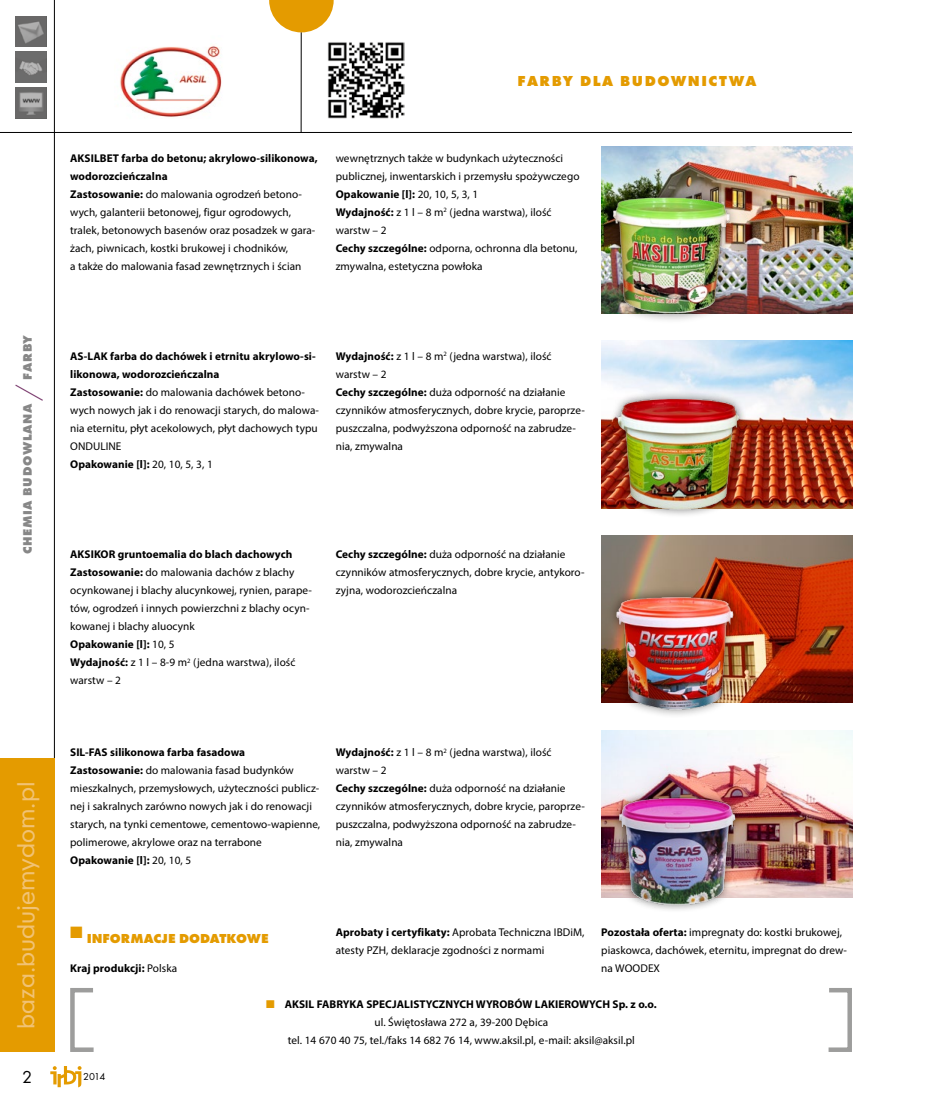
<style>
.page{position:relative;width:936px;height:1106px;background:#fff}
.page>*{position:absolute;margin:0;border:0;box-sizing:border-box;transform-origin:0 0}
.t1{font:30px "Futura TEE Ligh";color:#77366a}
.t2{font:22.5px "Geometric 706 Md EU";color:#f1c274}
.t3{font:18px "Futura TEE";color:#000}
.główny{font:700 15px "Futura TEE Extr";letter-spacing:.1em;color:#e49b00}
.t4{font:700 13.5px "Futura TEE Extr";color:#e49b00}
.t5{font:700 12.75px "Futura TEE Extr";letter-spacing:.05em;color:#878787}
.główny-2{font:11.25px/18px "Myriad Pro";letter-spacing:.005em;color:#000}
.główny-3{font:700 11.25px/18px "Myriad Pro";letter-spacing:.005em;color:#000}
.t6{font:10.5px "Futura TEE";color:#000}
.s1{font-weight:700}
.s2{font-weight:400}
.s3{color:#e49b00}
</style>
<div class="page">
<hr style="left:54px;top:0;width:1px;height:1052px;background:#000">
<svg style="left:50px;top:1066px;width:31px;height:21px"></svg>
<div style="left:0;top:758px;width:54px;height:294px;background:#e49b00"></div>
<hr style="left:0;top:132px;width:851px;height:1px;background:#000">
<hr style="left:301px;top:32px;width:1px;height:101px;background:#000">
<svg style="left:16px;top:16px;width:30px;height:31px"></svg>
<svg style="left:16px;top:52px;width:30px;height:30px"></svg>
<svg style="left:16px;top:88px;width:30px;height:30px"></svg>
<svg style="left:269px;top:0;width:64px;height:32px"></svg>
<svg style="left:70px;top:988px;width:24px;height:64px"></svg>
<svg style="left:828px;top:988px;width:24px;height:64px"></svg>
<img style="left:328px;top:42px;width:76px;height:76px">
<img style="left:120px;top:45px;width:102px;height:73px">
<img style="left:601px;top:146px;width:251px;height:168px">
<img style="left:601px;top:341px;width:251px;height:167px">
<img style="left:601px;top:535px;width:251px;height:167px">
<img style="left:601px;top:730px;width:251px;height:167px">
<div style="left:610px;top:788px;width:133px;height:124px;background:#000;opacity:.55"></div>
<img style="left:616px;top:794px;width:121px;height:116px">
<img style="left:601px;top:181px;width:140px;height:139px">
<div style="left:610px;top:389px;width:137px;height:129px;background:#000;opacity:.55"></div>
<img style="left:616px;top:390px;width:124px;height:125px">
<img style="left:601px;top:580px;width:147px;height:135px">
<p class="główny" style="left:517px;top:72px;width:240px">FARBY DLA BUDOWNICTWA</p>
<p class="t5" style="left:20px;top:379px;width:46px;rotate:-90deg">FARBY</p>
<p class="t1" style="left:11px;top:401px;width:18px;rotate:-90deg">/</p>
<p class="t5" style="left:20px;top:554px;width:152px;rotate:-90deg">CHEMIA BUDOWLANA</p>
<p class="t2" style="left:11px;top:1028px;width:249px;rotate:-90deg">baza.budujemydom.pl</p>
<p class="t3" style="left:22px;top:1065px;width:12px">2</p>
<p class="główny-3" style="left:70px;top:149px;width:249px">AKSILBET farba do betonu; akrylowo-silikonowa, wodorozcieńczalna</p>
<p class="główny-2" style="left:70px;top:185px;width:247px"><span class="s1">Zastosowanie:</span> do malowania ogrodzeń betono&shy;wych, galanterii betonowej, figur ogrodowych, tralek, betonowych basenów oraz posadzek w gara&shy;żach, piwnicach, kostki brukowej i chodników,<br>a także do malowania fasad zewnętrznych i ścian</p>
<p class="główny-2" style="left:336px;top:149px;width:245px">wewnętrznych także w budynkach użyteczności publicznej, inwentarskich i przemysłu spożywczego</p>
<p class="główny-3" style="left:336px;top:185px;width:144px">Opakowanie [l]: <span class="s2">20, 10, 5, 3, 1</span></p>
<p class="główny-2" style="left:336px;top:203px;width:217px"><span class="s1">Wydajność:</span> z 1 l – 8 m<sup>2</sup> (jedna warstwa), ilość warstw – 2</p>
<p class="główny-2" style="left:336px;top:239px;width:243px"><span class="s1">Cechy szczególne:</span> odporna, ochronna dla betonu, zmywalna, estetyczna powłoka</p>
<p class="główny-3" style="left:70px;top:347px;width:247px">AS-LAK farba do dachówek i etrnitu akrylowo-si&shy;likonowa, wodorozcieńczalna</p>
<p class="główny-2" style="left:70px;top:383px;width:250px"><span class="s1">Zastosowanie:</span> do malowania dachówek betono&shy;wych nowych jak i do renowacji starych, do malowa&shy;nia eternitu, płyt acekolowych, płyt dachowych typu ONDULINE</p>
<p class="główny-3" style="left:70px;top:455px;width:144px">Opakowanie [l]: <span class="s2">20, 10, 5, 3, 1</span></p>
<p class="główny-2" style="left:336px;top:347px;width:217px"><span class="s1">Wydajność:</span> z 1 l – 8 m<sup>2</sup> (jedna warstwa), ilość warstw – 2</p>
<p class="główny-2" style="left:336px;top:383px;width:250px"><span class="s1">Cechy szczególne:</span> duża odporność na działanie czynników atmosferycznych, dobre krycie, paroprze&shy;puszczalna, podwyższona odporność na zabrudze&shy;nia, zmywalna</p>
<p class="główny-3" style="left:70px;top:545px;width:224px">AKSIKOR gruntoemalia do blach dachowych</p>
<p class="główny-2" style="left:70px;top:563px;width:243px"><span class="s1">Zastosowanie:</span> do malowania dachów z blachy ocynkowanej i blachy alucynkowej, rynien, parape&shy;tów, ogrodzeń i innych powierzchni z blachy ocyn&shy;kowanej i blachy aluocynk</p>
<p class="główny-3" style="left:70px;top:635px;width:106px">Opakowanie [l]: <span class="s2">10, 5</span></p>
<p class="główny-2" style="left:70px;top:653px;width:227px"><span class="s1">Wydajność:</span> z 1 l – 8-9 m<sup>2</sup> (jedna warstwa), ilość warstw – 2</p>
<p class="główny-2" style="left:336px;top:545px;width:250px"><span class="s1">Cechy szczególne:</span> duża odporność na działanie czynników atmosferycznych, dobre krycie, antykoro&shy;zyjna, wodorozcieńczalna</p>
<p class="główny-3" style="left:70px;top:743px;width:176px">SIL-FAS silikonowa farba fasadowa</p>
<p class="główny-2" style="left:70px;top:761px;width:251px"><span class="s1">Zastosowanie:</span> do malowania fasad budynków mieszkalnych, przemysłowych, użyteczności publicz&shy;nej i sakralnych zarówno nowych jak i do renowacji starych, na tynki cementowe, cementowo-wapienne, polimerowe, akrylowe oraz na terrabone</p>
<p class="główny-3" style="left:70px;top:851px;width:122px">Opakowanie [l]: <span class="s2">20, 10, 5</span></p>
<p class="główny-2" style="left:336px;top:743px;width:217px"><span class="s1">Wydajność:</span> z 1 l – 8 m<sup>2</sup> (jedna warstwa), ilość warstw – 2</p>
<p class="główny-2" style="left:336px;top:779px;width:250px"><span class="s1">Cechy szczególne:</span> duża odporność na działanie czynników atmosferycznych, dobre krycie, paroprze&shy;puszczalna, podwyższona odporność na zabrudze&shy;nia, zmywalna</p>
<p class="t4" style="left:70px;top:930px;width:200px">■ INFORMACJE DODATKOWE</p>
<p class="główny-3" style="left:70px;top:959px;width:109px">Kraj produkcji: <span class="s2">Polska</span></p>
<p class="główny-2" style="left:336px;top:923px;width:250px"><span class="s1">Aprobaty i certyfikaty:</span> Aprobata Techniczna IBDiM, atesty PZH, deklaracje zgodności z normami</p>
<p class="główny-2" style="left:601px;top:923px;width:247px"><span class="s1">Pozostała oferta:</span> impregnaty do: kostki brukowej, piaskowca, dachówek, eternitu, impregnat do drew&shy;na WOODEX</p>
<p class="t6" style="left:83px;top:1070px;width:24px">2014</p>
<p class="główny-3" style="left:266px;top:995px;width:392px"><span class="s3">■</span> AKSIL FABRYKA SPECJALISTYCZNYCH WYROBÓW LAKIEROWYCH Sp. z o.o.</p>
<p class="główny-2" style="left:374px;top:1013px;width:175px">ul. Świętosława 272 a, 39-200 Dębica</p>
<p class="główny-2" style="left:288px;top:1031px;width:348px">tel. 14 670 40 75, tel./faks 14 682 76 14, www.aksil.pl, e-mail: aksil@aksil.pl</p>
</div>
